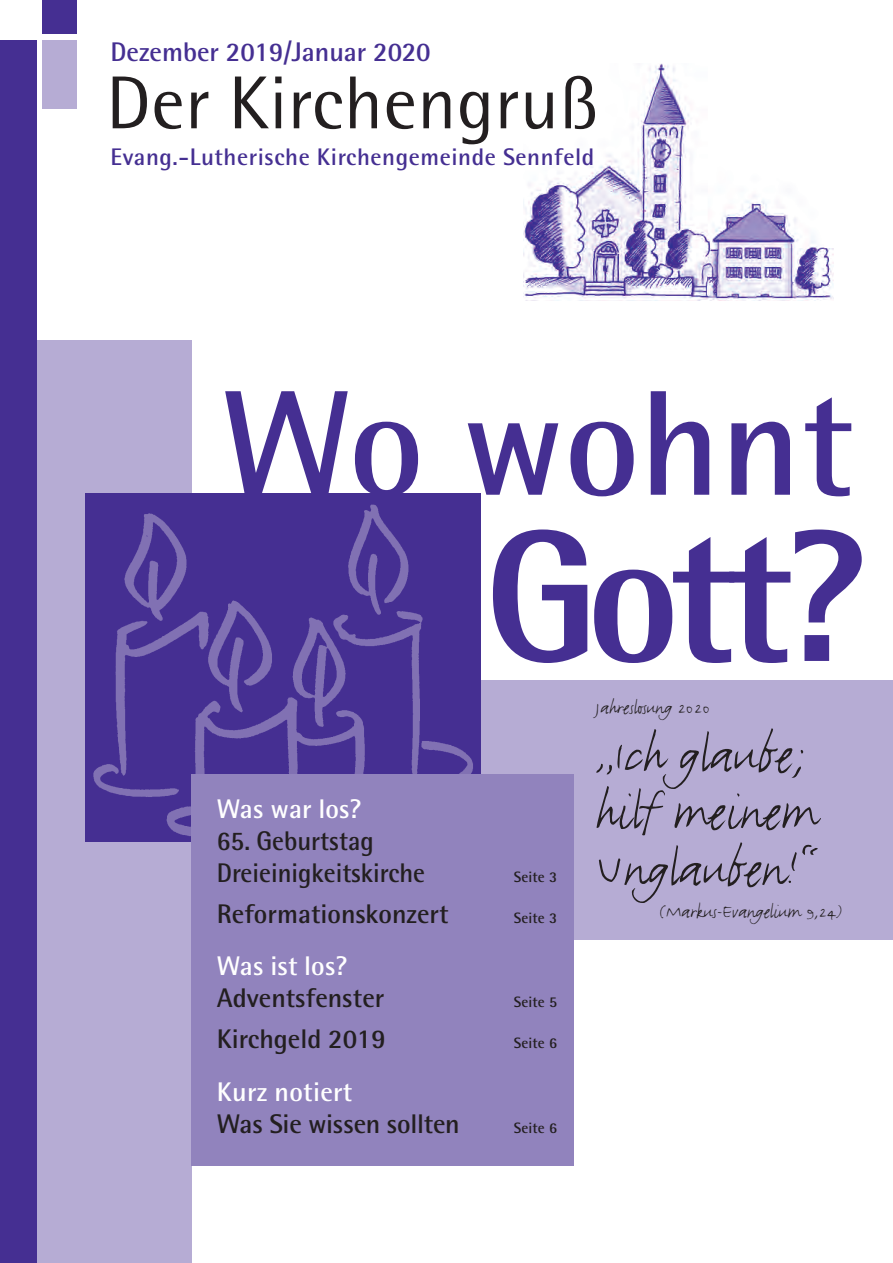
<style>
.page{position:relative;width:893px;height:1263px;background:#fff}
.page>*{position:absolute;margin:0;border:0;box-sizing:border-box;transform-origin:0 0}
.t1{font:800 187.5px "Rotis Semi Sans";color:#452f92;scale:.95 1}
.t2{font:700 150px "Rotis Semi Sans";color:#452f92}
.t3{font:75px "Rotis Semi Sans";letter-spacing:.005em;color:#231f20}
.t4{font:57px/57px "FF Justlefthand";color:#231f20}
.t5{font:700 27px "Rotis Semi Sans";color:#231f20}
.t6{font:700 27px/31.8px "Rotis Semi Sans";color:#231f20;scale:.95 1}
.t7{font:700 27px "Rotis Semi Sans";color:#fff}
.t8{font:700 27px "Rotis Semi Sans";color:#452f92}
.t9{font:700 24px "Rotis Semi Sans";letter-spacing:.025em;color:#452f92}
.t10{font:21px "FF Justlefthand";color:#231f20}
.t11{font:700 15px "Rotis Semi Sans";letter-spacing:.01em;color:#231f20}
</style>
<div class="page">
<img style="left:523px;top:64px;width:310px;height:237px">
<div style="left:43px;top:0;width:34px;height:34px;background:#452f92"></div>
<div style="left:43px;top:40px;width:34px;height:68px;background:#b6acd4"></div>
<div style="left:480px;top:680px;width:413px;height:260px;background:#b6acd4"></div>
<div style="left:0;top:340px;width:191px;height:923px;background:#b6acd4"></div>
<div style="left:0;top:40px;width:36px;height:1223px;background:#452f92"></div>
<img style="left:85px;top:493px;width:395px;height:349px">
<div style="left:191px;top:774px;width:383px;height:391px;background:#9183bd"></div>
<p class="t8" style="left:111px;top:43px;width:322px">Dezember 2019/Januar 2020</p>
<h3 class="t3" style="left:106px;top:77px;width:494px">Der Kirchengruß</h3>
<p class="t9" style="left:111px;top:149px;width:485px">Evang.-Lutherische Kirchengemeinde Sennfeld</p>
<h2 class="t2" style="left:221px;top:391px;width:634px">Wo wohnt</h2>
<h1 class="t1" style="left:485px;top:531px;width:401px">Gott?</h1>
<p class="t10" style="left:595px;top:693px;width:116px">Jahreslosung 2020</p>
<h3 class="t4" style="left:595px;top:721px;width:225px">„Ich glaube; hilf meinem<br>Unglauben!“</h3>
<p class="t10" style="left:659px;top:897px;width:184px">(Markus-Evangelium 9,24)</p>
<p class="t7" style="left:217px;top:799px;width:146px">Was war los?</p>
<p class="t6" style="left:217px;top:827px;width:221px">65. Geburtstag<br>Dreieinigkeitskirche</p>
<p class="t11" style="left:514px;top:871px;width:45px">Seite 3</p>
<p class="t5" style="left:217px;top:904px;width:233px">Reformationskonzert</p>
<p class="t11" style="left:514px;top:912px;width:45px">Seite 3</p>
<p class="t7" style="left:217px;top:957px;width:132px">Was ist los?</p>
<p class="t5" style="left:217px;top:988px;width:169px">Adventsfenster</p>
<p class="t11" style="left:514px;top:997px;width:45px">Seite 5</p>
<p class="t5" style="left:217px;top:1029px;width:170px">Kirchgeld 2019</p>
<p class="t11" style="left:514px;top:1037px;width:45px">Seite 6</p>
<p class="t7" style="left:217px;top:1082px;width:137px">Kurz notiert</p>
<p class="t5" style="left:217px;top:1114px;width:244px">Was Sie wissen sollten</p>
<p class="t11" style="left:514px;top:1122px;width:45px">Seite 6</p>
</div>
